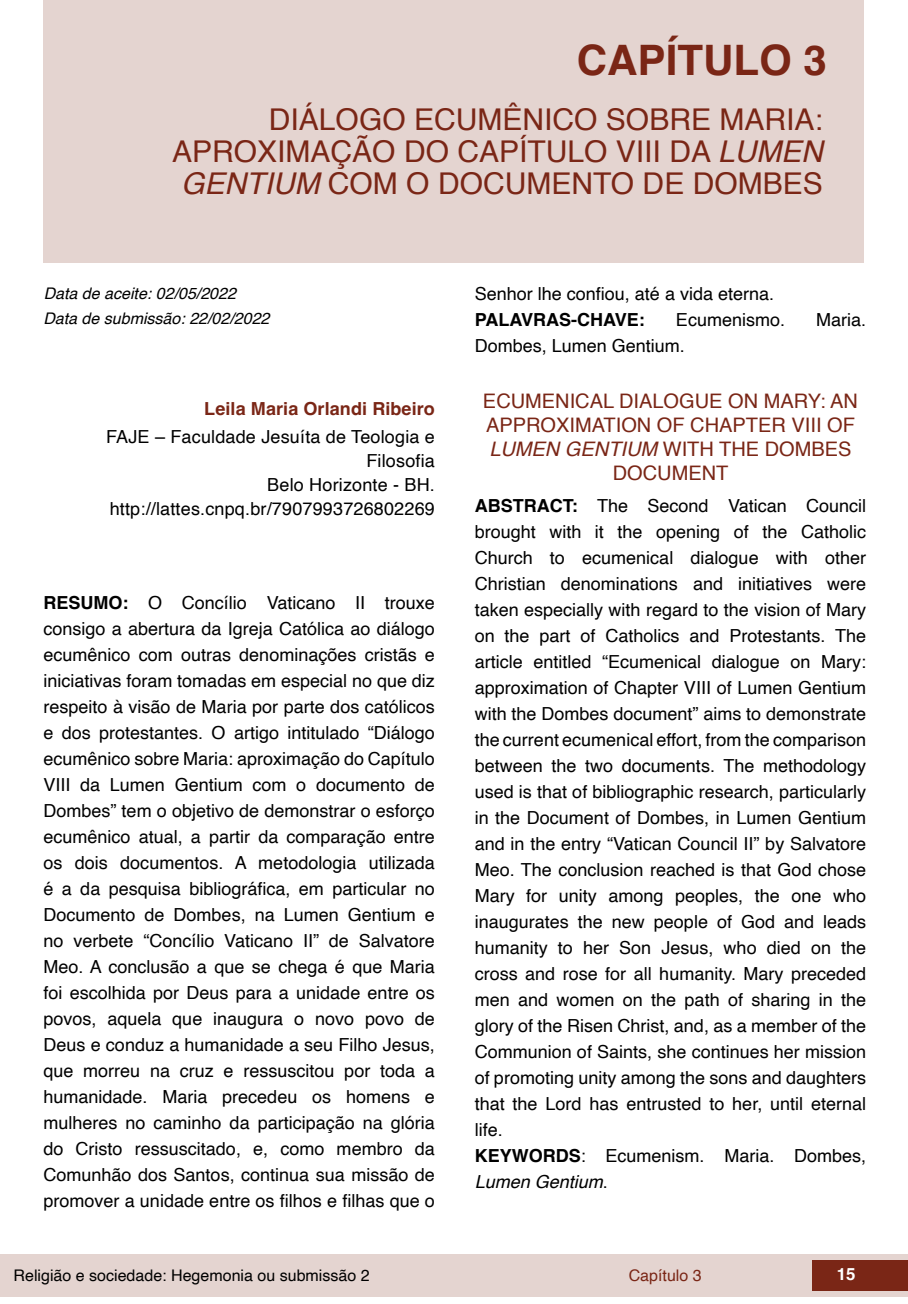
<style>
.page{position:relative;width:908px;height:1304px;background:#fff}
.page>*{position:absolute;margin:0;border:0;box-sizing:border-box;transform-origin:0 0}
.t1{font:700 42px "Helvetica";color:#7a2616}
.t2{font:30px/32px "Helvetica";color:#7a2616;text-align:right}
.t3{font:20px/24px "Helvetica";color:#7a2616;text-align:center}
.t4{font:18px/26px "Helvetica";color:#000;text-align:right}
.t5{font:700 18px "Helvetica";letter-spacing:.005em;color:#7a2616}
.t6{font:700 18px "Helvetica";color:#000}
.t7{font:700 16.8px "Helvetica";color:#fff}
.t8{font:italic 16px "Helvetica";color:#000}
.t9{font:16px "Helvetica";color:#000}
.t10{font:16px "Helvetica";color:#7a2616}
.s1{font-style:italic}
.s2{font-weight:700}
</style>
<div class="page">
<div style="left:0;top:1254px;width:906px;height:43px;background:#e4d4d0"></div>
<div style="left:812px;top:1261px;width:95px;height:30px;background:#7a2616"></div>
<div style="left:44px;top:0;width:819px;height:263px;background:#e4d4d0"></div>
<h1 class="t1" style="left:576px;top:35px;width:251px">CAPÍTULO 3</h1>
<h2 class="t2" style="left:172px;top:104px;width:652px">DIÁLOGO ECUMÊNICO SOBRE MARIA:<br>APROXIMAÇÃO DO CAPÍTULO VIII DA <span class="s1">LUMEN<br>GENTIUM</span> COM O DOCUMENTO DE DOMBES</h2>
<p class="t8" style="left:44px;top:280px;width:194px">Data de aceite: 02/05/2022</p>
<p class="t8" style="left:43px;top:306px;width:227px">Data de submissão: 22/02/2022</p>
<p class="t5" style="left:204px;top:398px;width:232px">Leila Maria Orlandi Ribeiro</p>
<p class="t4" style="left:106px;top:425px;width:330px;line-height:24px">FAJE – Faculdade Jesuíta de Teologia e<br>Filosofia<br>Belo Horizonte - BH. http://lattes.cnpq.br/7907993726802269</p>
<p class="t4" style="left:43px;top:590px;width:393px;text-align:justify"><span class="s2">RESUMO:</span> O Concílio Vaticano II trouxe consigo a abertura da Igreja Católica ao diálogo ecumênico com outras denominações cristãs e iniciativas foram tomadas em especial no que diz respeito à visão de Maria por parte dos católicos e dos protestantes. O artigo intitulado “Diálogo ecumênico sobre Maria: aproximação do Capítulo VIII da Lumen Gentium com o documento de Dombes” tem o objetivo de demonstrar o esforço ecumênico atual, a partir da comparação entre os dois documentos. A metodologia utilizada é a da pesquisa bibliográfica, em particular no Documento de Dombes, na Lumen Gentium e no verbete “Concílio Vaticano II” de Salvatore Meo. A conclusão a que se chega é que Maria foi escolhida por Deus para a unidade entre os povos, aquela que inaugura o novo povo de Deus e conduz a humanidade a seu Filho Jesus, que morreu na cruz e ressuscitou por toda a humanidade. Maria precedeu os homens e mulheres no caminho da participação na glória do Cristo ressuscitado, e, como membro da Comunhão dos Santos, continua sua missão de promover a unidade entre os filhos e filhas que o</p>
<p class="t4" style="left:474px;top:281px;width:301px">Senhor lhe confiou, até a vida eterna.</p>
<p class="t6" style="left:474px;top:309px;width:172px">PALAVRAS-CHAVE:</p>
<p class="t4" style="left:675px;top:307px;width:111px">Ecumenismo.</p>
<p class="t4" style="left:815px;top:307px;width:52px">Maria.</p>
<p class="t4" style="left:474px;top:333px;width:212px">Dombes, Lumen Gentium.</p>
<p class="t3" style="left:483px;top:390px;width:376px">ECUMENICAL DIALOGUE ON MARY: AN<br>APPROXIMATION OF CHAPTER VIII OF<br><span class="s1">LUMEN GENTIUM</span> WITH THE DOMBES<br>DOCUMENT</p>
<p class="t4" style="left:474px;top:493px;width:393px;text-align:left"><span class="s2">ABSTRACT:</span> The Second Vatican Council brought with it the opening of the Catholic Church to ecumenical dialogue with other Christian denominations and initiatives were taken especially with regard to the vision of Mary on the part of Catholics and Protestants. The article entitled “Ecumenical dialogue on Mary: approximation of Chapter VIII of Lumen Gentium with the Dombes document” aims to demonstrate the current ecumenical effort, from the comparison between the two documents. The methodology used is that of bibliographic research, particularly in the Document of Dombes, in Lumen Gentium and in the entry “Vatican Council II” by Salvatore Meo. The conclusion reached is that God chose Mary for unity among peoples, the one who inaugurates the new people of God and leads humanity to her Son Jesus, who died on the cross and rose for all humanity. Mary preceded men and women on the path of sharing in the glory of the Risen Christ, and, as a member of the Communion of Saints, she continues her mission of promoting unity among the sons and daughters that the Lord has entrusted to her, until eternal life.<br><span class="s2">KEYWORDS</span>: Ecumenism. Maria. Dombes, <span class="s1">Lumen Gentium</span>.</p>
<p class="t9" style="left:14px;top:1263px;width:357px">Religião e sociedade: Hegemonia ou submissão 2</p>
<p class="t10" style="left:628px;top:1263px;width:74px">Capítulo 3</p>
<p class="t7" style="left:836px;top:1264px;width:20px">15</p>
</div>
